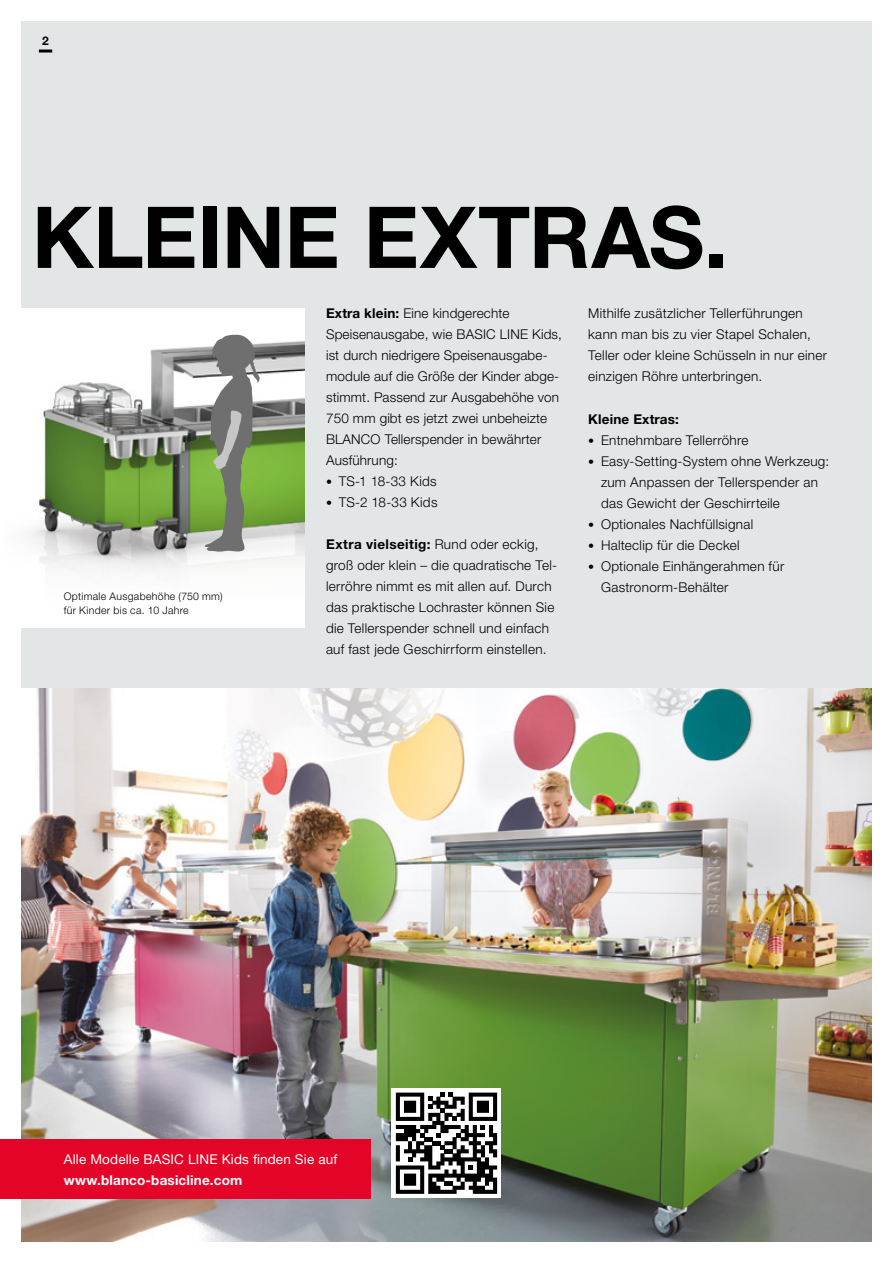
<style>
.page{position:relative;width:893px;height:1263px;background:#fff}
.page>*{position:absolute;margin:0;border:0;box-sizing:border-box;transform-origin:0 0}
.t1{font:700 85.5px "Helvetica Neue LTW1 G";letter-spacing:-.005em;color:#000}
.t2{font:300 13.5px/21px "Helvetica Neue LTW1 G";letter-spacing:.02em;color:#000}
.t3{font:13.5px "Helvetica Neue LTW1 G";letter-spacing:.01em;color:#fff}
.t4{font:700 13.5px "Helvetica Neue LTW1 G";letter-spacing:.01em;color:#fff}
.t5{font:700 13.5px "Helvetica Neue LTW1 G";letter-spacing:.01em;color:#000}
.t6{font:700 12px "Helvetica Neue LTW1 G";color:#000}
.t7{font:300 10.5px/14.2px "Helvetica Neue LTW1 G";letter-spacing:.03em;color:#000}
.s1{font-weight:700}
.s2{font-size:12px}
</style>
<div class="page">
<div style="left:21px;top:21px;width:851px;height:1221px;background:#e2e6e6"></div>
<div style="left:4px;top:308px;width:301px;height:319px;background:#fff"></div>
<img style="left:29px;top:340px;width:276px;height:232px">
<img style="left:21px;top:689px;width:851px;height:553px">
<div style="left:0;top:1140px;width:370px;height:59px;background:#e40428"></div>
<div style="left:392px;top:1088px;width:109px;height:110px;background:#fff"></div>
<svg style="left:396px;top:1092px;width:101px;height:102px"></svg>
<svg style="left:205px;top:335px;width:55px;height:217px;background:#8a987b"></svg>
<svg style="left:39px;top:50px;width:13px;height:3px"></svg>
<p class="t6" style="left:42px;top:33px;width:8px">2</p>
<h1 class="t1" style="left:32px;top:185px;width:698px">KLEINE EXTRAS.</h1>
<p class="t2" style="left:326px;top:303px;width:237px"><span class="s1">Extra klein:</span> Eine kindgerechte Speisenausgabe, wie BASIC LINE Kids, ist durch niedrigere Speisenausgabe&shy;module auf die Größe der Kinder abge&shy;stimmt. Passend zur Ausgabehöhe von 750 mm gibt es jetzt zwei unbeheizte BLANCO Tellerspender in bewährter Ausführung:</p>
<p class="t2" style="left:326px;top:471px;width:112px"><span class="s2">•</span> TS-1 18-33 Kids</p>
<p class="t2" style="left:326px;top:492px;width:113px"><span class="s2">•</span> TS-2 18-33 Kids</p>
<p class="t2" style="left:326px;top:534px;width:233px"><span class="s1">Extra vielseitig:</span> Rund oder eckig, groß oder klein – die quadratische Tel&shy;lerröhre nimmt es mit allen auf. Durch das praktische Lochraster können Sie die Tellerspender schnell und einfach auf fast jede Geschirrform einstellen.</p>
<p class="t2" style="left:588px;top:303px;width:240px">Mithilfe zusätzlicher Tellerführungen kann man bis zu vier Stapel Schalen, Teller oder kleine Schüsseln in nur einer einzigen Röhre unterbringen.</p>
<p class="t5" style="left:588px;top:410px;width:92px">Kleine Extras:</p>
<p class="t2" style="left:588px;top:429px;width:162px"><span class="s2">•</span> Entnehmbare Tellerröhre</p>
<p class="t2" style="left:601px;top:450px;width:230px;text-indent:-13px"><span class="s2">•</span> Easy-Setting-System ohne Werkzeug: zum Anpassen der Tellerspender an das Gewicht der Geschirrteile</p>
<p class="t2" style="left:588px;top:513px;width:167px"><span class="s2">•</span> Optionales Nachfüllsignal</p>
<p class="t2" style="left:588px;top:534px;width:153px"><span class="s2">•</span> Halteclip für die Deckel</p>
<p class="t2" style="left:601px;top:555px;width:185px;text-indent:-13px"><span class="s2">•</span> Optionale Einhängerahmen für<br>Gastronorm-Behälter</p>
<p class="t7" style="left:64px;top:589px;width:160px">Optimale Ausgabehöhe (750 mm) für Kinder bis ca. 10 Jahre</p>
<p class="t3" style="left:64px;top:1150px;width:275px">Alle Modelle BASIC LINE Kids finden Sie auf</p>
<p class="t4" style="left:64px;top:1171px;width:180px">www.blanco-basicline.com</p>
</div>
